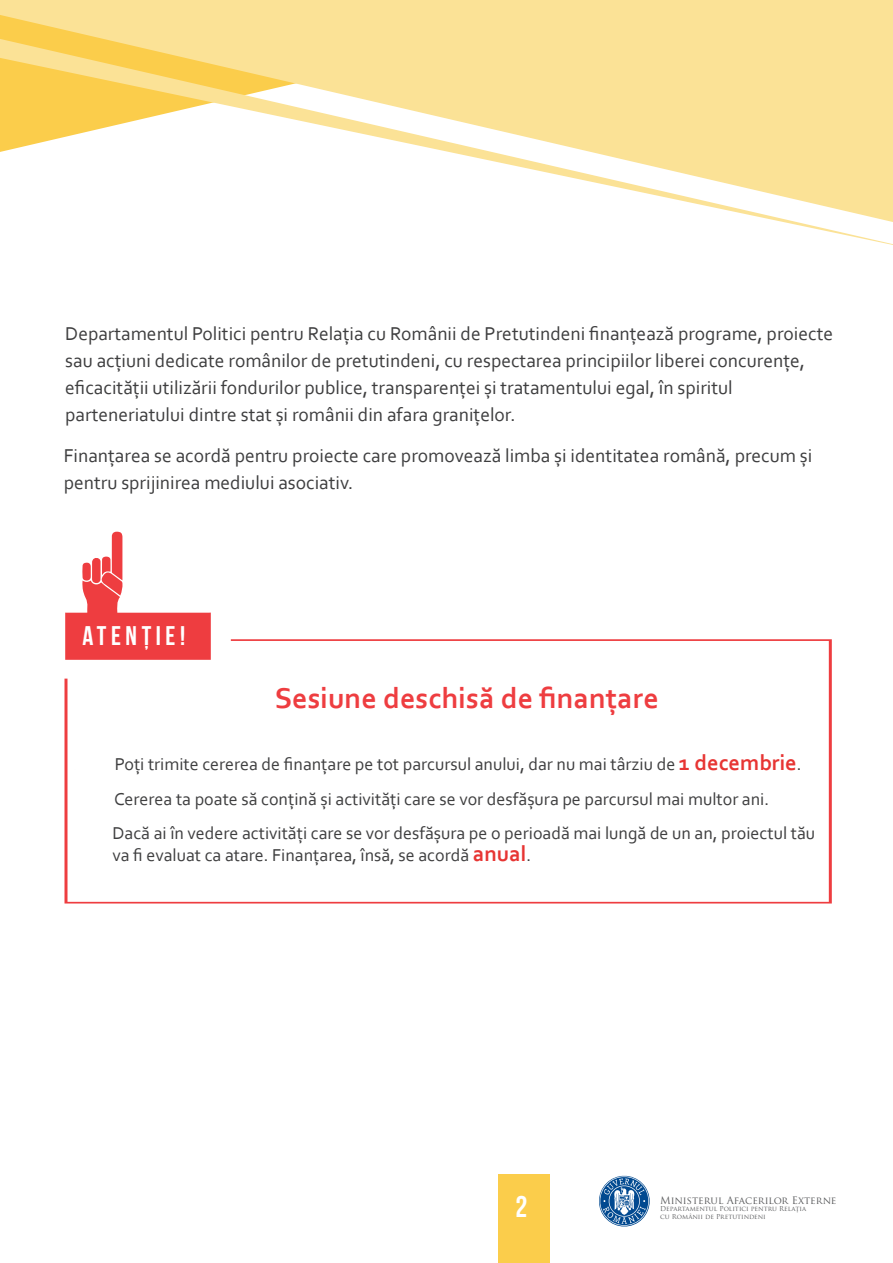
<style>
.page{position:relative;width:893px;height:1263px;background:#fff}
.page>*{position:absolute;margin:0;border:0;box-sizing:border-box;transform-origin:0 0}
.t1{font:700 30px "Corbel";letter-spacing:.005em;color:#ee3d40}
.t2{font:30px "Bebas Neue";color:#fff}
.t3{font:27px "Bebas Neue";letter-spacing:.17em;color:#fff}
.t4{font:19.5px/27px "Corbel";color:#3e3e3f}
.t5{font:18px/22.5px "Corbel";color:#3e3e3f}
.t6{font:10.05px "Trajan Pro";color:#57585a}
.t7{font:6.6px/7.9px "Trajan Pro";color:#57585a}
.s1{font-weight:700;font-size:22.5px;color:#e73533}
</style>
<div class="page">
<svg style="left:599px;top:1175px;width:51px;height:52px"></svg>
<div style="left:498px;top:1175px;width:51px;height:88px;background:#fbcd4b"></div>
<svg style="left:0;top:0;width:893px;height:226px;fill:#fbe296"></svg>
<svg style="left:65px;top:639px;width:767px;height:264px"></svg>
<svg style="left:65px;top:532px;width:146px;height:128px"></svg>
<p class="t4" style="left:65px;top:320px;width:769px">Departamentul Politici pentru Relaţia cu Românii de Pretutindeni finanţează programe, proiecte sau acţiuni dedicate românilor de pretutindeni, cu respectarea principiilor liberei concurenţe, eficacităţii utilizării fondurilor publice, transparenţei și tratamentului egal, în spiritul parteneriatului dintre stat și românii din afara graniţelor.</p>
<p class="t4" style="left:64px;top:441px;width:750px">Finanţarea se acordă pentru proiecte care promovează limba și identitatea română, precum și pentru sprijinirea mediului asociativ.</p>
<h2 class="t3" style="left:82px;top:621px;width:104px">ATENȚIE!</h2>
<h1 class="t1" style="left:275px;top:680px;width:386px">Sesiune deschisă de finanţare</h1>
<p class="t5" style="left:115px;top:752px;width:688px">Poţi trimite cererea de finanţare pe tot parcursul anului, dar nu mai târziu de <span class="s1">1 decembrie</span>.</p>
<p class="t5" style="left:114px;top:787px;width:657px">Cererea ta poate să conţină și activităţi care se vor desfășura pe parcursul mai multor ani.</p>
<p class="t5" style="left:113px;top:821px;width:704px">Dacă ai în vedere activităţi care se vor desfășura pe o perioadă mai lungă de un an, proiectul tău va fi evaluat ca atare. Finanţarea, însă, se acordă <span class="s1">anual</span>.</p>
<h1 class="t2" style="left:516px;top:1190px;width:13px">2</h1>
<p class="t6" style="left:660px;top:1193px;width:178px">Ministerul Afacerilor Externe</p>
<p class="t7" style="left:660px;top:1205px;width:147px">Departamentul Politici pentru Relaţia cu Românii de Pretutindeni</p>
</div>
